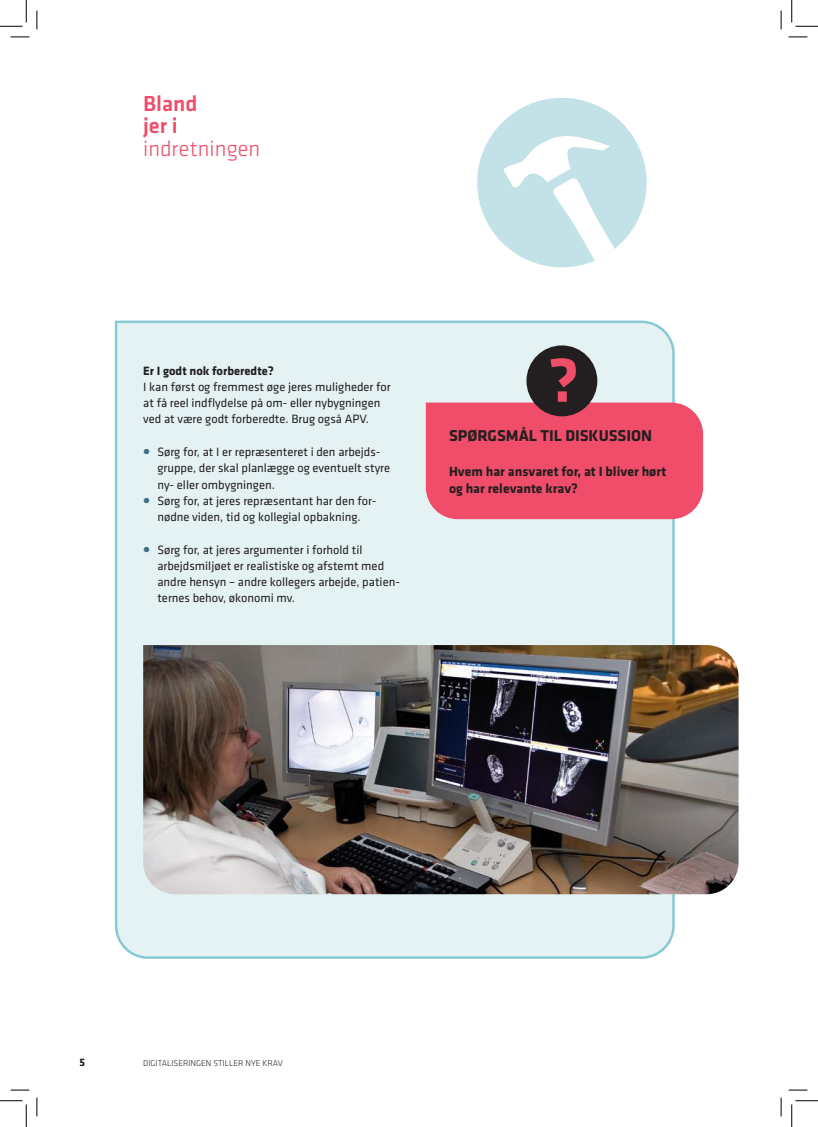
<style>
.page{position:relative;width:818px;height:1127px;background:#fff}
.page>*{position:absolute;margin:0;border:0;box-sizing:border-box;transform-origin:0 0}
.Overskrift_opslag_1{font:300 22.5px "Klavika";color:#ef4d69}
.Overskrift_opslag_1-2{font:500 22.5px "Klavika";color:#ef4d69}
.BAR_Brød{font:700 16.25px "Klavika";color:#231f20}
.BAR_Brød-2{font:700 13.75px/17.5px "Klavika";color:#231f20}
.BAR_Brød-3{font:12.5px/16.2px "Klavika";color:#231f20}
.mellemrubrik_3{font:700 12.5px "Klavika";color:#231f20}
.t1{font:700 11.25px "Klavika";color:#231f20}
.t2{font:300 8.75px "Klavika";color:#231f20}
.s1{font-weight:700;font-size:20px;color:#3d6f84}
</style>
<div class="page">
<div style="left:114px;top:320px;width:562px;height:639px;background:#e5f2f4"></div>
<div style="left:526px;top:345px;width:71px;height:71px;background:#231f20;border-radius:50%"></div>
<svg style="left:426px;top:358px;width:277px;height:161px;background:#df6f83"></svg>
<img style="left:143px;top:645px;width:595px;height:249px">
<div style="left:477px;top:98px;width:169px;height:169px;background:#c2e2e8;border-radius:50%"></div>
<svg style="left:503px;top:130px;width:143px;height:137px"></svg>
<svg style="left:11px;top:36px;width:18px;height:2px"></svg>
<svg style="left:788px;top:36px;width:19px;height:2px"></svg>
<svg style="left:11px;top:1089px;width:18px;height:1px"></svg>
<svg style="left:788px;top:1089px;width:19px;height:1px"></svg>
<svg style="left:36px;top:11px;width:2px;height:18px"></svg>
<svg style="left:36px;top:1097px;width:2px;height:18px"></svg>
<svg style="left:780px;top:11px;width:2px;height:18px"></svg>
<svg style="left:780px;top:1097px;width:2px;height:18px"></svg>
<svg style="left:0;top:0;width:27px;height:27px"></svg>
<svg style="left:0;top:1100px;width:27px;height:26px"></svg>
<svg style="left:791px;top:0;width:27px;height:27px"></svg>
<svg style="left:791px;top:1100px;width:27px;height:26px"></svg>
<p class="Overskrift_opslag_1-2" style="left:143px;top:88px;width:56px">Bland</p>
<p class="Overskrift_opslag_1-2" style="left:143px;top:110px;width:36px">jer i</p>
<p class="Overskrift_opslag_1" style="left:143px;top:134px;width:119px">indretningen</p>
<p class="mellemrubrik_3" style="left:143px;top:361px;width:132px">Er I godt nok forberedte?</p>
<p class="BAR_Brød-3" style="left:143px;top:378px;width:249px">I kan først og fremmest øge jeres muligheder for at få reel indflydelse på om- eller nybygningen ved at være godt forberedte. Brug også APV.</p>
<p class="BAR_Brød-3" style="left:157px;top:443px;width:234px;text-indent:-14px"><span class="s1">•</span> Sørg for, at I er repræsenteret i den arbejds&shy;gruppe, der skal planlægge og eventuelt styre ny- eller ombygningen.</p>
<p class="BAR_Brød-3" style="left:143px;top:492px;width:235px;text-align:center"><span class="s1">•</span> Sørg for, at jeres repræsentant har den for&shy;nødne viden, tid og kollegial opbakning.</p>
<p class="BAR_Brød-3" style="left:157px;top:540px;width:244px;text-indent:-14px"><span class="s1">•</span> Sørg for, at jeres argumenter i forhold til arbejdsmiljøet er realistiske og afstemt med andre hensyn – andre kollegers arbejde, patien&shy;ternes behov, økonomi mv.</p>
<p class="BAR_Brød" style="left:449px;top:423px;width:205px">SPØRGSMÅL TIL DISKUSSION</p>
<p class="BAR_Brød-2" style="left:449px;top:462px;width:219px">Hvem har ansvaret for, at I bliver hørt og har relevante krav?</p>
<p class="t1" style="left:79px;top:1053px;width:7px">5</p>
<p class="t2" style="left:143px;top:1057px;width:141px">DIGITALISERINGEN STILLER NYE KRAV</p>
</div>
